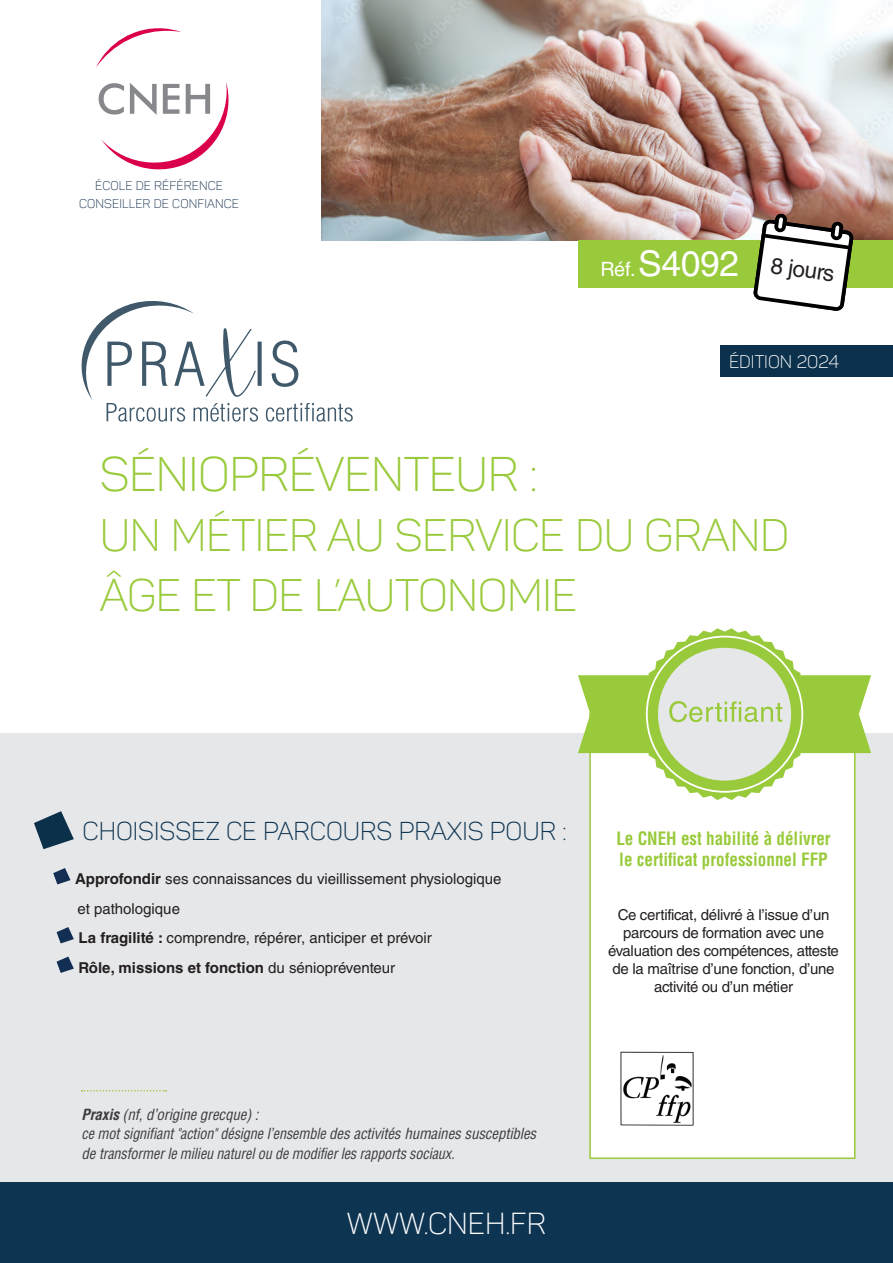
<style>
.page{position:relative;width:893px;height:1263px;background:#fff}
.page>*{position:absolute;margin:0;border:0;box-sizing:border-box;transform-origin:0 0}
.TITRE{font:48px "Panton Light Caps";letter-spacing:-.01em;color:#99ca3b}
.TITRE-2{font:45px/60px "Panton Light Caps";letter-spacing:-.01em;color:#99ca3b}
.t1{font:35.4px "Helvetica LT Std";letter-spacing:-.01em;color:#fff}
.TITRE_SOMMAIRE{font:30px "Panton Light Caps";color:#fff}
.edito{font:25.5px "Panton Light Caps";color:#0d3552}
.t2{font:22.5px "Helvetica LT Std";color:#231f20}
.t3{font:700 condensed 18px "Helvetica LT Std";color:#99ca3b;scale:.95 1}
.TITRE_ATELIER_PRAXIS{font:18px "Panton Light Caps";color:#fff}
.edito-2{font:15px/18px "Helvetica LT Std";letter-spacing:-.02em;color:#231f20;text-align:center}
.t4{font:italic condensed 15px/19.5px "Helvetica LT Std";letter-spacing:-.01em;color:#3e3e3f;scale:.95 1}
.edito-3{font:15px "Helvetica LT Std";color:#231f20}
.edito-4{font:700 15px "Helvetica LT Std";color:#231f20}
.t5{font:italic condensed 15px "Helvetica LT Std";letter-spacing:-.01em;color:#3e3e3f}
.t6{font:12.45px/17.5px "Panton Light Caps";letter-spacing:.01em;color:#1c3652;text-align:center}
.s1{font-size:19.65px}
.s2{font-weight:700}
.s3{font-weight:400}
</style>
<div class="page">
<img style="left:322px;top:0;width:571px;height:240px">
<div style="left:579px;top:240px;width:314px;height:48px;background:#99ca3b"></div>
<div style="left:1px;top:733px;width:892px;height:530px;background:#e6e7e9"></div>
<div style="left:1px;top:1182px;width:892px;height:81px;background:#0d3552"></div>
<svg style="left:81px;top:301px;width:272px;height:121px"></svg>
<svg style="left:96px;top:28px;width:85px;height:39px"></svg>
<svg style="left:99px;top:82px;width:130px;height:88px"></svg>
<svg style="left:53px;top:868px;width:17px;height:16px"></svg>
<svg style="left:57px;top:927px;width:17px;height:16px"></svg>
<svg style="left:57px;top:956px;width:17px;height:17px"></svg>
<svg style="left:34px;top:811px;width:40px;height:38px"></svg>
<div style="left:589px;top:712px;width:266px;height:447px;background:#fff;border:2px solid #99ca3b"></div>
<img style="left:620px;top:1052px;width:74px;height:73px">
<svg style="left:82px;top:1090px;width:84px;height:1px"></svg>
<svg style="left:578px;top:628px;width:293px;height:172px"></svg>
<div style="left:720px;top:345px;width:173px;height:32px;background:#0c314c"></div>
<svg style="left:753px;top:213px;width:101px;height:98px"></svg>
<p class="t6" style="left:79px;top:177px;width:161px">ÉCOLE DE RÉFÉRENCE<br>CONSEILLER DE CONFIANCE</p>
<p class="t1" style="left:600px;top:243px;width:140px"><span class="s1">Réf.</span> S4092</p>
<p class="t2" style="left:773px;top:252px;width:66px;rotate:8deg">8 jours</p>
<p class="TITRE_ATELIER_PRAXIS" style="left:729px;top:351px;width:112px">ÉDITION 2024</p>
<p class="TITRE" style="left:100px;top:444px;width:440px">SÉNIOPRÉVENTEUR :</p>
<p class="TITRE-2" style="left:100px;top:505px;width:691px">UN MÉTIER AU SERVICE DU GRAND<br>ÂGE ET DE L’AUTONOMIE</p>
<p class="edito" style="left:83px;top:815px;width:486px">CHOISISSEZ CE PARCOURS PRAXIS POUR :</p>
<p class="edito-3" style="left:75px;top:870px;width:428px"><span class="s2">Approfondir</span> ses connaissances du vieillissement physiologique</p>
<p class="edito-3" style="left:77px;top:900px;width:104px">et pathologique</p>
<p class="edito-3" style="left:78px;top:929px;width:355px"><span class="s2">La fragilité :</span> comprendre, répérer, anticiper et prévoir</p>
<p class="edito-4" style="left:78px;top:958px;width:318px">Rôle, missions et fonction <span class="s3">du séniopréventeur</span></p>
<p class="t3" style="left:616px;top:827px;width:227px">Le CNEH est habilité à délivrer</p>
<p class="t3" style="left:619px;top:848px;width:221px">le certificat professionnel FFP</p>
<p class="edito-2" style="left:608px;top:906px;width:232px">Ce certificat, délivré à l’issue d’un parcours de formation avec une évaluation des compétences, atteste de la maîtrise d’une fonction, d’une activité ou d’un métier</p>
<p class="t5" style="left:82px;top:1105px;width:178px"><span class="s2">Praxis</span> (nf, d’origine grecque) :</p>
<p class="t4" style="left:82px;top:1124px;width:480px">ce mot signifiant "action" désigne l’ensemble des activités humaines susceptibles de transformer le milieu naturel ou de modifier les rapports sociaux.</p>
<p class="TITRE_SOMMAIRE" style="left:347px;top:1205px;width:201px">WWW.CNEH.FR</p>
</div>
